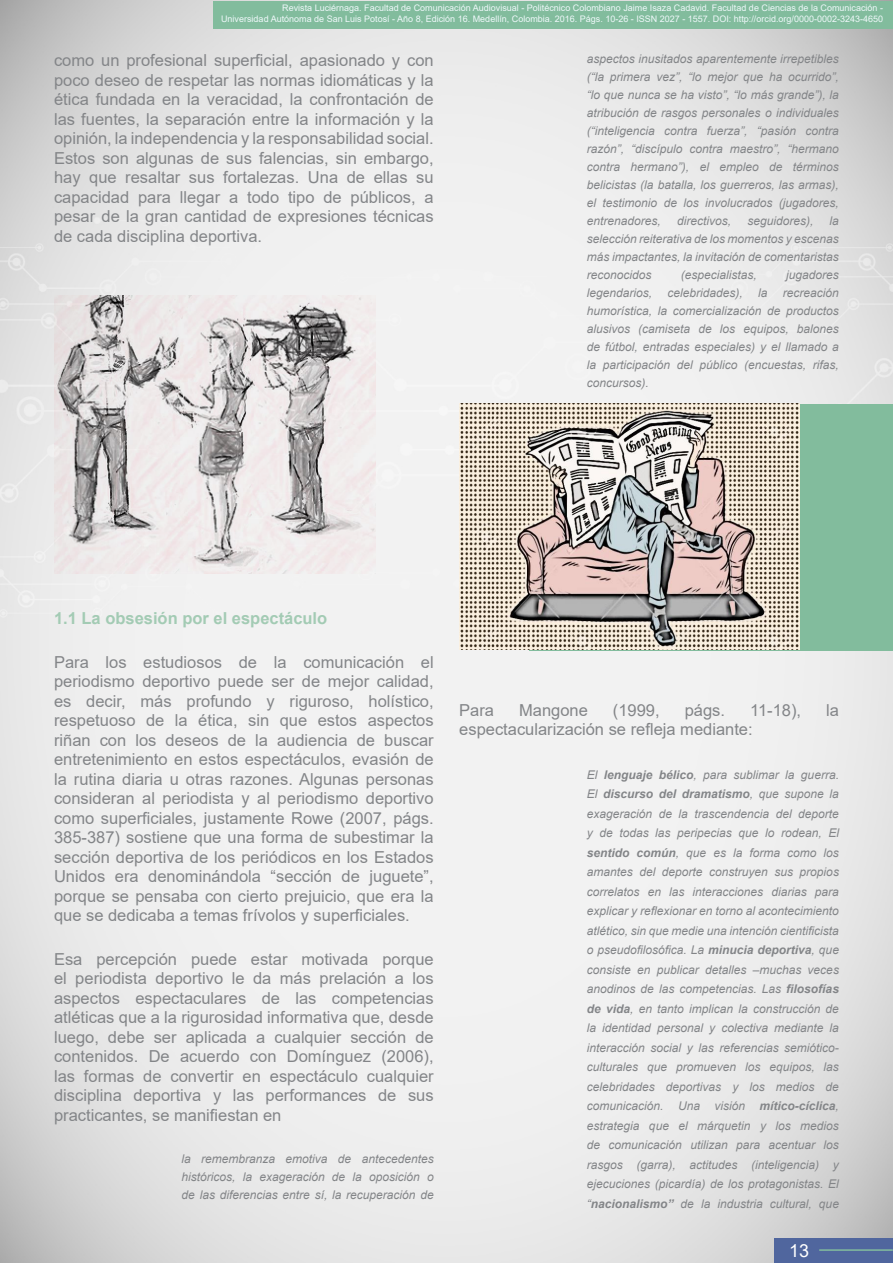
<style>
.page{position:relative;width:893px;height:1263px;background:#fff}
.page>*{position:absolute;margin:0;border:0;box-sizing:border-box;transform-origin:0 0}
.t1{font:18px "Arial";color:#fff}
.t2{font:16.5px/19.5px "Arial";color:#838588;text-align:justify}
.t3{font:700 16.5px "Arial";color:#a3cbb4}
.t4{font:italic 12px/19.5px "Arial";color:#838588;text-align:justify}
.t5{font:9px/10.8px "Arial";color:#eff8fa;text-align:right}
.s1{font-weight:700}
</style>
<div class="page">
<img style="left:0;top:1px;width:893px;height:1262px">
<div style="left:213px;top:1px;width:680px;height:28px;background:#82bc9d"></div>
<div style="left:774px;top:1238px;width:119px;height:24px;background:#50669e"></div>
<hr style="left:819px;top:1249px;width:74px;height:2px;background:#82bc9d">
<div style="left:529px;top:404px;width:364px;height:247px;background:#82bc9d"></div>
<img style="left:54px;top:295px;width:322px;height:279px">
<img style="left:459px;top:403px;width:340px;height:247px">
<p class="t5" style="left:221px;top:2px;width:663px">Revista Luciérnaga. Facultad de Comunicación Audiovisual - Politécnico Colombiano Jaime Isaza Cadavid. Facultad de Ciencias de la Comunicación -<br>Universidad Autónoma de San Luis Potosí - Año 8, Edición 16. Medellín, Colombia. 2016. Págs. 10-26 - ISSN 2027 - 1557. DOI: http://orcid.org/0000-0002-3243-4650</p>
<p class="t2" style="left:54px;top:50px;width:381px">como un profesional superficial, apasionado y con poco deseo de respetar las normas idiomáticas y la ética fundada en la veracidad, la confrontación de las fuentes, la separación entre la información y la opinión, la independencia y la responsabilidad social.<br>Estos son algunas de sus falencias, sin embargo, hay que resaltar sus fortalezas. Una de ellas su capacidad para llegar a todo tipo de públicos, a pesar de la gran cantidad de expresiones técnicas de cada disciplina deportiva.</p>
<p class="t4" style="left:587px;top:50px;width:254px;line-height:18px">aspectos inusitados aparentemente irrepetibles (“la primera vez”, “lo mejor que ha ocurrido”, “lo que nunca se ha visto”, “lo más grande”), la atribución de rasgos personales o individuales (“inteligencia contra fuerza”, “pasión contra razón”, “discípulo contra maestro”, “hermano contra hermano”), el empleo de términos belicistas (la batalla, los guerreros, las armas), el testimonio de los involucrados (jugadores, entrenadores,</p>
<p class="t4" style="left:677px;top:211px;width:56px">directivos,</p>
<p class="t4" style="left:747px;top:211px;width:68px">seguidores),</p>
<p class="t4" style="left:587px;top:212px;width:254px;line-height:18px;text-indent:243px">la selección reiterativa de los momentos y escenas más impactantes, la invitación de comentaristas reconocidos</p>
<p class="t4" style="left:681px;top:265px;width:78px">(especialistas,</p>
<p class="t4" style="left:786px;top:265px;width:54px">jugadores</p>
<p class="t4" style="left:587px;top:283px;width:67px">legendarios,</p>
<p class="t4" style="left:667px;top:283px;width:77px">celebridades),</p>
<p class="t4" style="left:758px;top:283px;width:11px">la</p>
<p class="t4" style="left:587px;top:284px;width:254px;line-height:18px;text-indent:196px">recreación humorística, la comercialización de productos alusivos (camiseta de los equipos, balones de fútbol, entradas especiales) y el llamado a la participación del público (encuestas, rifas, concursos).</p>
<h2 class="t3" style="left:54px;top:607px;width:275px">1.1 La obsesión por el espectáculo</h2>
<p class="t2" style="left:54px;top:652px;width:381px">Para los estudiosos de la comunicación el periodismo deportivo puede ser de mejor calidad, es decir, más profundo y riguroso, holístico, respetuoso de la ética, sin que estos aspectos riñan con los deseos de la audiencia de buscar entretenimiento en estos espectáculos, evasión de la rutina diaria u otras razones. Algunas personas consideran al periodista y al periodismo deportivo como superficiales, justamente Rowe (2007, págs.<br>385-387) sostiene que una forma de subestimar la sección deportiva de los periódicos en los Estados Unidos era denominándola “sección de juguete”, porque se pensaba con cierto prejuicio, que era la que se dedicaba a temas frívolos y superficiales.</p>
<p class="t2" style="left:54px;top:949px;width:381px">Esa percepción puede estar motivada porque el periodista deportivo le da más prelación a los aspectos espectaculares de las competencias atléticas que a la rigurosidad informativa que, desde luego, debe ser aplicada a cualquier sección de contenidos. De acuerdo con Domínguez (2006), las formas de convertir en espectáculo cualquier disciplina deportiva y las performances de sus practicantes, se manifiestan en</p>
<p class="t4" style="left:182px;top:1149px;width:254px;line-height:18px">la remembranza emotiva de antecedentes históricos, la exageración de la oposición o de las diferencias entre sí, la recuperación de</p>
<h2 class="t2" style="left:459px;top:700px;width:36px">Para</h2>
<h2 class="t2" style="left:519px;top:700px;width:70px">Mangone</h2>
<h2 class="t2" style="left:613px;top:700px;width:48px">(1999,</h2>
<h2 class="t2" style="left:685px;top:700px;width:42px">págs.</h2>
<h2 class="t2" style="left:750px;top:700px;width:53px">11-18),</h2>
<h2 class="t2" style="left:826px;top:700px;width:14px">la</h2>
<h2 class="t2" style="left:459px;top:720px;width:295px">espectacularización se refleja mediante:</h2>
<p class="t4" style="left:587px;top:765px;width:254px">El <span class="s1">lenguaje bélico</span>, para sublimar la guerra.<br>El <span class="s1">discurso del dramatismo</span>, que supone la exageración de la trascendencia del deporte y de todas las peripecias que lo rodean, El <span class="s1">sentido común</span>, que es la forma como los amantes del deporte construyen sus propios correlatos en las interacciones diarias para explicar y reflexionar en torno al acontecimiento atlético, sin que medie una intención cientificista o pseudofilosófica. La <span class="s1">minucia deportiva</span>, que consiste en publicar detalles –muchas veces anodinos de las competencias. Las <span class="s1">filosofías de vida</span>, en tanto implican la construcción de la identidad personal y colectiva mediante la interacción social y las referencias semiótico&shy;culturales que promueven los equipos, las celebridades deportivas y los medios de comunicación. Una visión <span class="s1">mítico-cíclica</span>, estrategia que el márquetin y los medios de comunicación utilizan para acentuar los rasgos (garra), actitudes (inteligencia) y ejecuciones (picardía) de los protagonistas. El “<span class="s1">nacionalismo”</span> de la industria cultural, que</p>
<h1 class="t1" style="left:789px;top:1239px;width:22px">13</h1>
</div>
